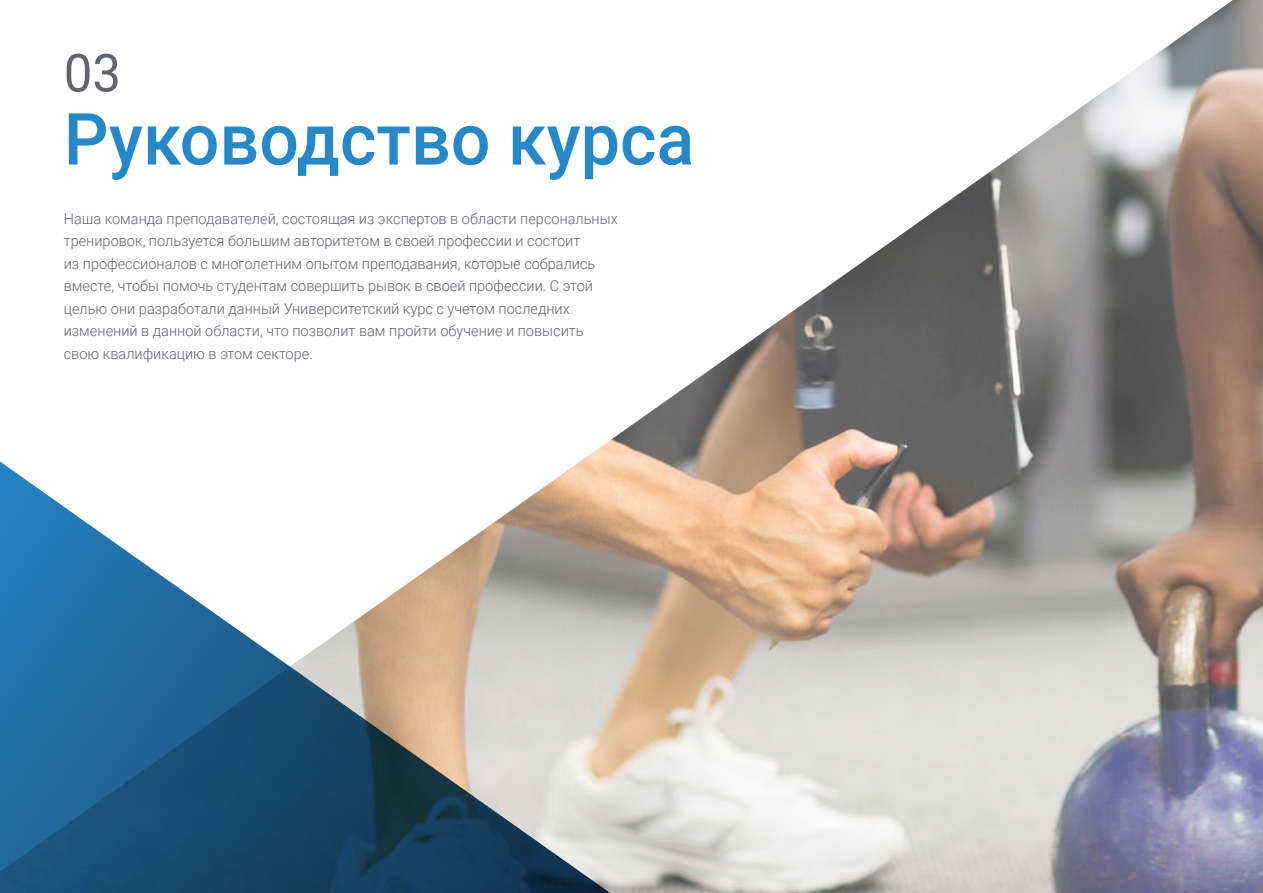
<style>
.page{position:relative;width:1263px;height:893px;background:#fff}
.page>*{position:absolute;margin:0;border:0;box-sizing:border-box;transform-origin:0 0}
.t1{font:500 72px "Roboto";color:#2488c9}
.t2{font:52.5px "Roboto";color:#61646a}
.t3{font:300 15px/22.5px "Roboto";color:#61646a}
</style>
<div class="page">
<img style="left:602px;top:0;width:661px;height:893px">
<svg style="left:0;top:446px;width:640px;height:447px"></svg>
<h2 class="t2" style="left:64px;top:36px;width:59px">03</h2>
<h1 class="t1" style="left:64px;top:89px;width:632px">Руководство курса</h1>
<p class="t3" style="left:64px;top:207px;width:555px">Наша команда преподавателей, состоящая из экспертов в области персональных тренировок, пользуется большим авторитетом в своей профессии и состоит<br>из профессионалов с многолетним опытом преподавания, которые собрались вместе, чтобы помочь студентам совершить рывок в своей профессии. С этой целью они разработали данный Университетский курс с учетом последних изменений в данной области, что позволит вам пройти обучение и повысить свою квалификацию в этом секторе.</p>
</div>
